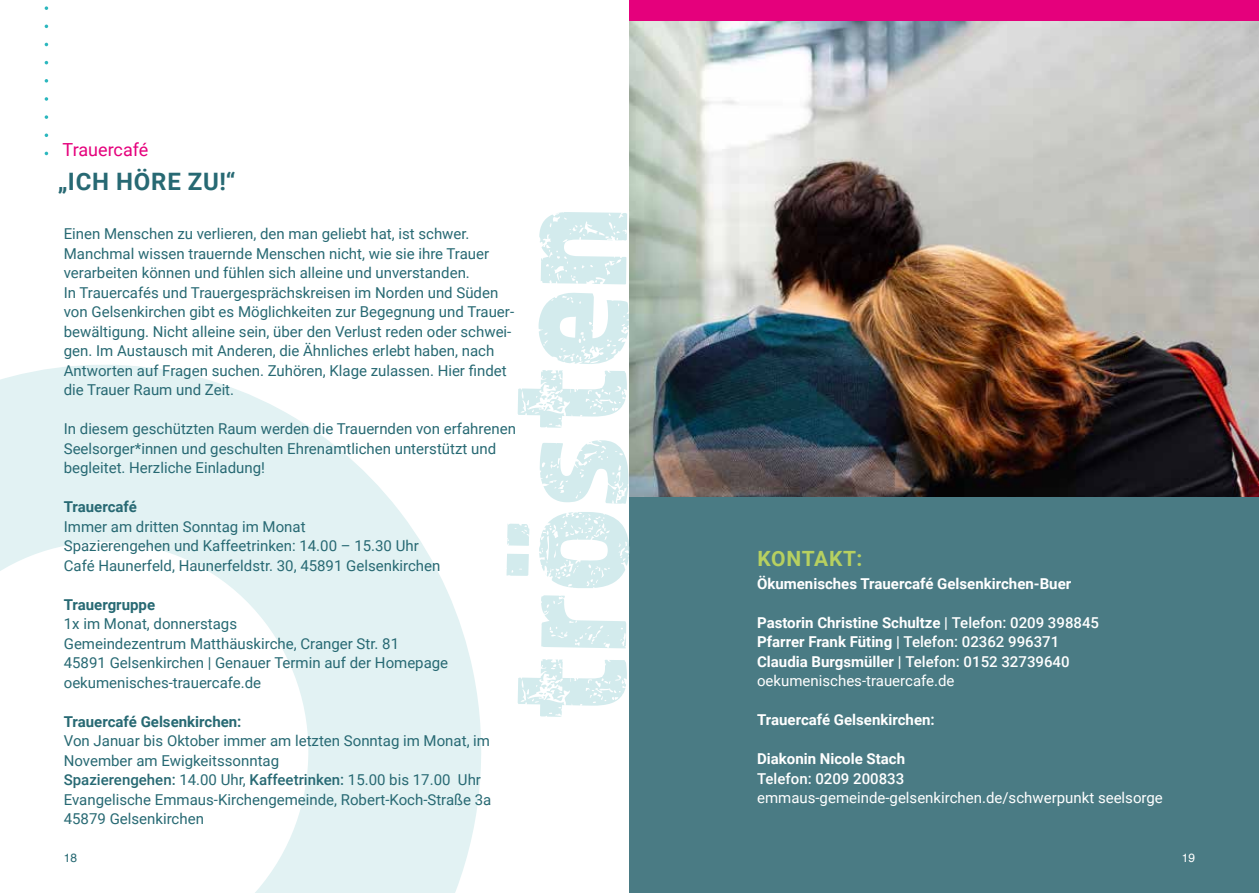
<style>
.page{position:relative;width:1259px;height:893px;background:#fff}
.page>*{position:absolute;margin:0;border:0;box-sizing:border-box;transform-origin:0 0}
.t1{font:700 24px "Roboto";letter-spacing:.035em;color:#276973}
.t2{font:700 21px "Roboto";letter-spacing:.03em;color:#b7d060}
.t3{font:18px "Roboto";color:#e5007c}
.t4{font:15px/19.5px "Roboto";color:#276973}
.t5{font:700 15px/19.5px "Roboto";color:#fff}
.t6{font:15px "Roboto";color:#fff}
.t7{font:700 15px "Roboto";color:#276973}
.t8{font:500 15px "Roboto";color:#fff}
.t9{font:12px "Helvetica";color:#276973}
.t10{font:12px "Helvetica";color:#fff}
.s1{font-weight:500}
.s2{font-weight:400}
</style>
<div class="page">
<div style="left:629px;top:0;width:630px;height:74px;background:#e5007c"></div>
<svg style="left:0;top:365px;width:481px;height:528px"></svg>
<img style="left:629px;top:21px;width:630px;height:476px">
<div style="left:629px;top:497px;width:630px;height:396px;background:#4a7b84"></div>
<svg style="left:45px;top:115px;width:3px;height:4px"></svg>
<svg style="left:45px;top:97px;width:3px;height:4px"></svg>
<svg style="left:45px;top:79px;width:3px;height:4px"></svg>
<svg style="left:45px;top:6px;width:3px;height:4px"></svg>
<svg style="left:506px;top:212px;width:123px;height:505px"></svg>
<p class="t3" style="left:63px;top:137px;width:87px">Trauercafé</p>
<h1 class="t1" style="left:58px;top:165px;width:179px">„ICH HÖRE ZU!“</h1>
<p class="t4" style="left:64px;top:223px;width:452px">Einen Menschen zu verlieren, den man geliebt hat, ist schwer.<br>Manchmal wissen trauernde Menschen nicht, wie sie ihre Trauer verarbeiten können und fühlen sich alleine und unverstanden.<br>In Trauercafés und Trauergesprächskreisen im Norden und Süden von Gelsenkirchen gibt es Möglichkeiten zur Begegnung und Trauer&shy;bewältigung. Nicht alleine sein, über den Verlust reden oder schwei&shy;gen. Im Austausch mit Anderen, die Ähnliches erlebt haben, nach Antworten auf Fragen suchen. Zuhören, Klage zulassen. Hier findet die Trauer Raum und Zeit.</p>
<p class="t4" style="left:64px;top:418px;width:454px">In diesem geschützten Raum werden die Trauernden von erfahrenen<br>Seelsorger*innen und geschulten Ehrenamtlichen unterstützt und begleitet. Herzliche Einladung!</p>
<p class="t7" style="left:64px;top:496px;width:75px">Trauercafé</p>
<p class="t4" style="left:64px;top:516px;width:378px">Immer am dritten Sonntag im Monat<br>Spazierengehen und Kaffeetrinken: 14.00 – 15.30 Uhr<br>Café Haunerfeld, Haunerfeldstr. 30, 45891 Gelsenkirchen</p>
<p class="t7" style="left:64px;top:594px;width:93px">Trauergruppe</p>
<p class="t4" style="left:64px;top:613px;width:386px">1x im Monat, donnerstags<br>Gemeindezentrum Matthäuskirche, Cranger Str. 81<br>45891 Gelsenkirchen | Genauer Termin auf der Homepage oekumenisches-trauercafe.de</p>
<p class="t7" style="left:64px;top:711px;width:179px">Trauercafé Gelsenkirchen:</p>
<p class="t4" style="left:64px;top:730px;width:429px">Von Januar bis Oktober immer am letzten Sonntag im Monat, im November am Ewigkeitssonntag<br><span class="s1">Spazierengehen:</span> 14.00 Uhr, <span class="s1">Kaffeetrinken:</span> 15.00 bis 17.00 Uhr Evangelische Emmaus-Kirchengemeinde, Robert-Koch-Straße 3a 45879 Gelsenkirchen</p>
<p class="t9" style="left:64px;top:849px;width:15px">18</p>
<h2 class="t2" style="left:757px;top:544px;width:106px">KONTAKT:</h2>
<p class="t5" style="left:757px;top:573px;width:316px">Ökumenisches Trauercafé Gelsenkirchen-Buer</p>
<p class="t5" style="left:757px;top:612px;width:343px">Pastorin Christine Schultze | <span class="s1">Telefon: 0209 398845<br></span>Pfarrer Frank Füting | <span class="s1">Telefon: 02362 996371<br></span>Claudia Burgsmüller | <span class="s1">Telefon: 0152 32739640 </span><span class="s2">oekumenisches-trauercafe.de</span></p>
<p class="t5" style="left:757px;top:710px;width:179px">Trauercafé Gelsenkirchen:</p>
<p class="t5" style="left:757px;top:749px;width:149px">Diakonin Nicole Stach</p>
<p class="t8" style="left:757px;top:768px;width:149px">Telefon: 0209 200833</p>
<p class="t6" style="left:757px;top:788px;width:407px">emmaus-gemeinde-gelsenkirchen.de/schwerpunkt seelsorge</p>
<p class="t10" style="left:1181px;top:849px;width:15px">19</p>
</div>
